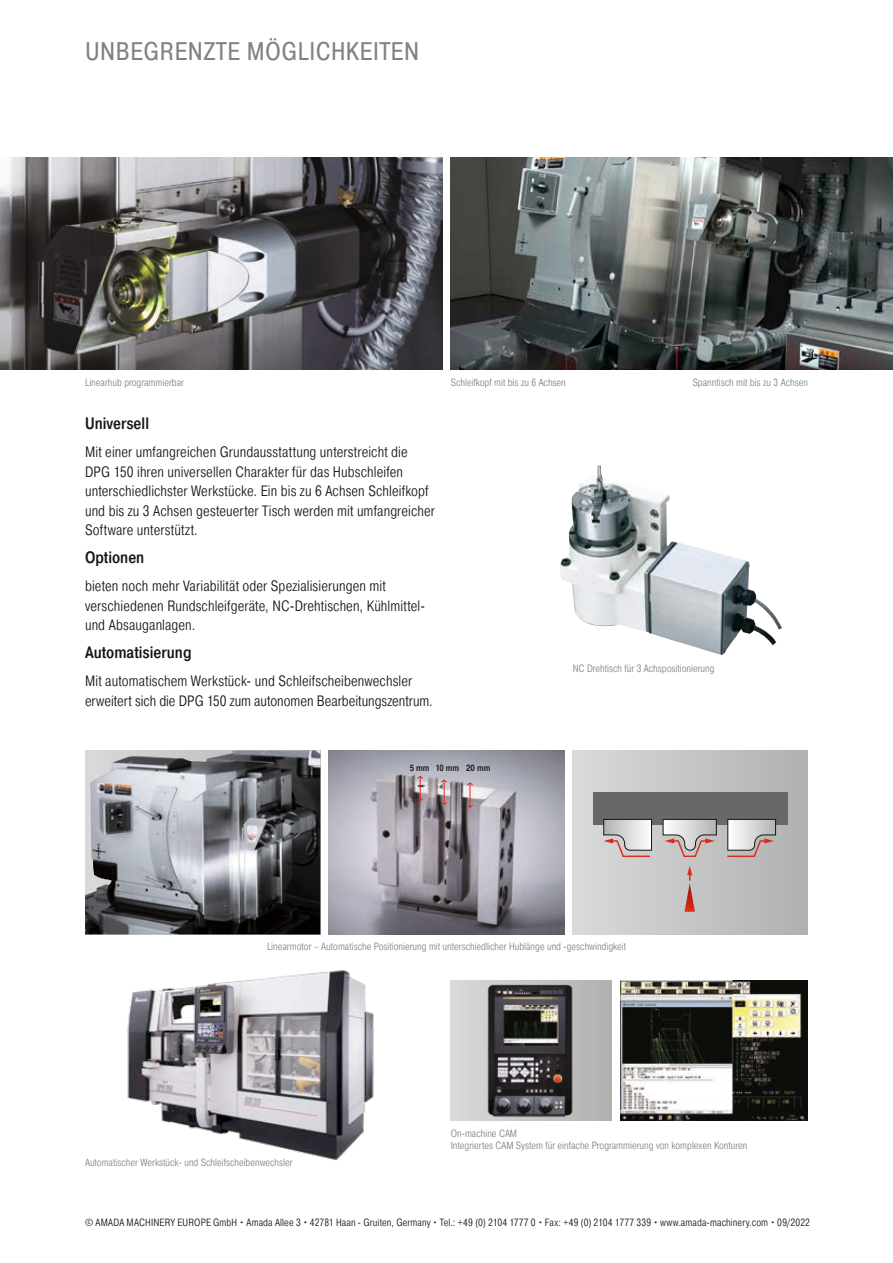
<style>
.page{position:relative;width:893px;height:1263px;background:#fff}
.page>*{position:absolute;margin:0;border:0;box-sizing:border-box;transform-origin:0 0}
.t1{font:25.5px "Pragmatica Cond";letter-spacing:.015em;color:#818281}
.t2{font:500 16.5px "Pragmatica Cond";color:#151616}
.t3{font:300 15px/19.5px "Pragmatica Cond";letter-spacing:.005em;color:#151616}
.t4{font:300 10.5px/12.6px "Pragmatica Cond";color:#818281}
.t5{font:300 10.5px "Pragmatica Cond";letter-spacing:.01em;color:#151616}
.t6{font:500 9px "Pragmatica Cond";color:#151616}
</style>
<div class="page">
<img style="left:451px;top:157px;width:442px;height:213px">
<img style="left:0;top:157px;width:442px;height:213px">
<img style="left:85px;top:750px;width:235px;height:184px">
<img style="left:560px;top:465px;width:222px;height:190px">
<img style="left:329px;top:750px;width:235px;height:184px">
<div style="left:573px;top:750px;width:235px;height:184px;background:linear-gradient(to right,#dadada,#b0b0b1)"></div>
<img style="left:127px;top:970px;width:247px;height:190px">
<svg style="left:451px;top:980px;width:161px;height:141px;background:#c3c4c4"></svg>
<img style="left:472px;top:980px;width:116px;height:141px">
<img style="left:620px;top:980px;width:188px;height:141px">
<div style="left:593px;top:792px;width:194px;height:33px;background:#686868"></div>
<svg style="left:603px;top:819px;width:49px;height:39px;background:#cac2c1"></svg>
<svg style="left:726px;top:819px;width:50px;height:39px;background:#c3bbbb"></svg>
<svg style="left:662px;top:819px;width:55px;height:39px;background:#c2b8b8"></svg>
<svg style="left:684px;top:866px;width:11px;height:46px"></svg>
<svg style="left:417px;top:775px;width:7px;height:27px"></svg>
<svg style="left:440px;top:779px;width:8px;height:26px"></svg>
<svg style="left:466px;top:782px;width:8px;height:26px"></svg>
<h1 class="t1" style="left:85px;top:36px;width:336px">UNBEGRENZTE MÖGLICHKEITEN</h1>
<p class="t4" style="left:85px;top:376px;width:101px">Linearhub programmierbar</p>
<p class="t2" style="left:85px;top:414px;width:66px">Universell</p>
<p class="t3" style="left:85px;top:443px;width:351px">Mit einer umfangreichen Grundausstattung unterstreicht die DPG 150 ihren universellen Charakter für das Hubschleifen unterschiedlichster Werkstücke. Ein bis zu 6 Achsen Schleifkopf und bis zu 3 Achsen gesteuerter Tisch werden mit umfangreicher Software unterstützt.</p>
<p class="t2" style="left:85px;top:548px;width:61px">Optionen</p>
<p class="t3" style="left:85px;top:577px;width:342px">bieten noch mehr Variabilität oder Spezialisierungen mit verschiedenen Rundschleifgeräte, NC-Drehtischen, Kühlmittel&shy;und Absauganlagen.</p>
<p class="t2" style="left:85px;top:643px;width:108px">Automatisierung</p>
<p class="t3" style="left:85px;top:672px;width:349px">Mit automatischem Werkstück- und Schleifscheibenwechsler erweitert sich die DPG 150 zum autonomen Bearbeitungszentrum.</p>
<p class="t4" style="left:451px;top:376px;width:117px">Schleifkopf mit bis zu 6 Achsen</p>
<p class="t4" style="left:693px;top:376px;width:117px">Spanntisch mit bis zu 3 Achsen</p>
<p class="t4" style="left:573px;top:662px;width:143px">NC Drehtisch für 3 Achspositionierung</p>
<p class="t6" style="left:410px;top:763px;width:82px">5 mm 10 mm 20 mm</p>
<p class="t4" style="left:267px;top:940px;width:360px">Linearmotor – Automatische Positionierung mit unterschiedlicher Hublänge und -geschwindigkeit</p>
<p class="t4" style="left:85px;top:1156px;width:209px">Automatischer Werkstück- und Schleifscheibenwechsler</p>
<p class="t4" style="left:451px;top:1127px;width:298px">On-machine CAM<br>Integriertes CAM System für einfache Programmierung von komplexen Konturen</p>
<p class="t5" style="left:85px;top:1216px;width:726px">© AMADA MACHINERY EUROPE GmbH • Amada Allee 3 • 42781 Haan - Gruiten, Germany • Tel.: +49 (0) 2104 1777 0 • Fax: +49 (0) 2104 1777 339 • www.amada-machinery.com • 09/2022</p>
</div>
